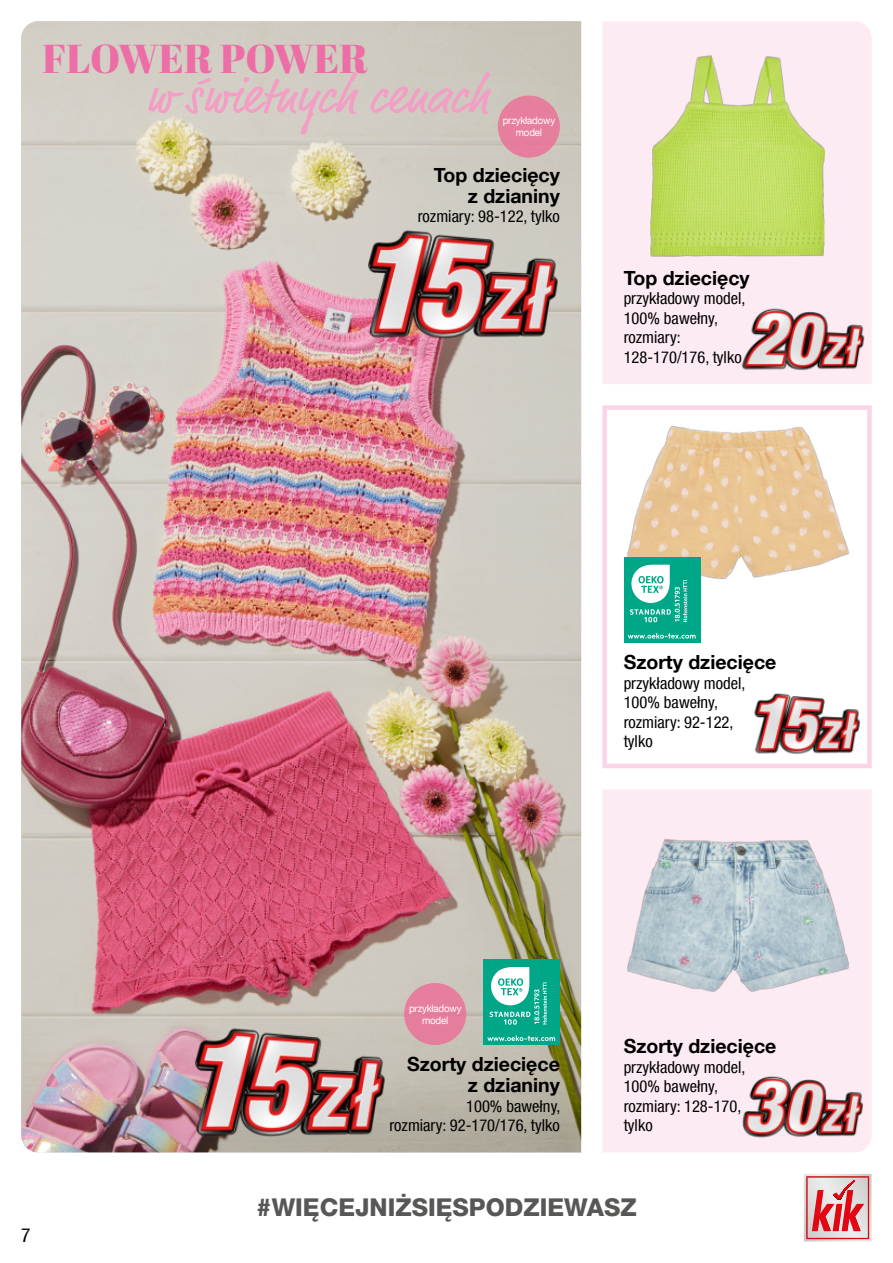
<style>
.page{position:relative;width:893px;height:1263px;background:#fff}
.page>*{position:absolute;margin:0;border:0;box-sizing:border-box;transform-origin:0 0}
.t1{font:50.4px "Market Pro";letter-spacing:.015em;color:#f39fc5}
.t2{font:40.35px "Abril Fatface";color:#ed6ea6}
.t3{font:800 24.45px "Helvetica Neue LT Com";color:#575756}
.t4{font:700 19.5px/21px "Helvetica Neue LT Com";color:#000;text-align:right}
.t5{font:condensed 19.5px "Helvetica Neue LT Com";color:#000}
.t6{font:condensed 16.5px/19.5px "Helvetica Neue LT Com";color:#000}
.t7{font:10.2px/12px "Helvetica Neue LT Com";letter-spacing:-.02em;color:#fff;text-align:center;scale:.95 1}
</style>
<div class="page">
<img style="left:21px;top:21px;width:560px;height:1131px">
<div style="left:602px;top:790px;width:270px;height:362px;background:#fdebf4"></div>
<div style="left:602px;top:405px;width:270px;height:363px;border:5px solid #fad4e7"></div>
<div style="left:602px;top:21px;width:270px;height:363px;background:#fdebf4"></div>
<img style="left:627px;top:426px;width:221px;height:157px">
<img style="left:627px;top:834px;width:221px;height:162px">
<img style="left:650px;top:52px;width:175px;height:208px">
<img style="left:200px;top:216px;width:382px;height:149px">
<img style="left:27px;top:1013px;width:387px;height:140px">
<img style="left:661px;top:685px;width:211px;height:83px">
<img style="left:693px;top:301px;width:179px;height:83px">
<img style="left:664px;top:1069px;width:208px;height:82px">
<div style="left:483px;top:959px;width:77px;height:86px;background:#00a688"></div>
<svg style="left:487px;top:1035px;width:68px;height:6px"></svg>
<svg style="left:490px;top:967px;width:57px;height:58px"></svg>
<div style="left:624px;top:557px;width:76px;height:86px;background:#00a688"></div>
<svg style="left:628px;top:633px;width:68px;height:6px"></svg>
<svg style="left:630px;top:565px;width:57px;height:57px"></svg>
<div style="left:404px;top:983px;width:62px;height:62px;background:#e57e9e;border-radius:50%"></div>
<div style="left:498px;top:96px;width:62px;height:62px;background:#e67f9e;border-radius:50%"></div>
<svg style="left:804px;top:1174px;width:68px;height:68px;background:#de9a9e"></svg>
<h2 class="t2" style="left:43px;top:36px;width:327px">FLOWER POWER</h2>
<h1 class="t1" style="left:146px;top:72px;width:344px">w świetnych cenach</h1>
<p class="t7" style="left:503px;top:114px;width:57px">przykładowy model</p>
<p class="t4" style="left:434px;top:164px;width:127px">Top dziecięcy z dzianiny</p>
<p class="t6" style="left:418px;top:206px;width:144px">rozmiary: 98-122, tylko</p>
<p class="t4" style="left:624px;top:267px;width:127px">Top dziecięcy</p>
<p class="t6" style="left:624px;top:289px;width:123px">przykładowy model,<br>100% bawełny, rozmiary:<br>128-170/176, tylko</p>
<p class="t5" style="left:21px;top:1223px;width:11px">7</p>
<p class="t4" style="left:624px;top:651px;width:154px">Szorty dziecięce</p>
<p class="t6" style="left:624px;top:673px;width:123px">przykładowy model,<br>100% bawełny, rozmiary: 92-122, tylko</p>
<p class="t7" style="left:409px;top:1002px;width:57px">przykładowy model</p>
<p class="t4" style="left:407px;top:1053px;width:154px">Szorty dziecięce z dzianiny</p>
<p class="t6" style="left:389px;top:1096px;width:173px;text-align:right">100% bawełny,<br>rozmiary: 92-170/176, tylko</p>
<p class="t4" style="left:624px;top:1035px;width:154px">Szorty dziecięce</p>
<p class="t6" style="left:624px;top:1057px;width:123px">przykładowy model,<br>100% bawełny, rozmiary: 128-170, tylko</p>
<h3 class="t3" style="left:256px;top:1193px;width:382px">#WIĘCEJNIŻSIĘSPODZIEWASZ</h3>
</div>
